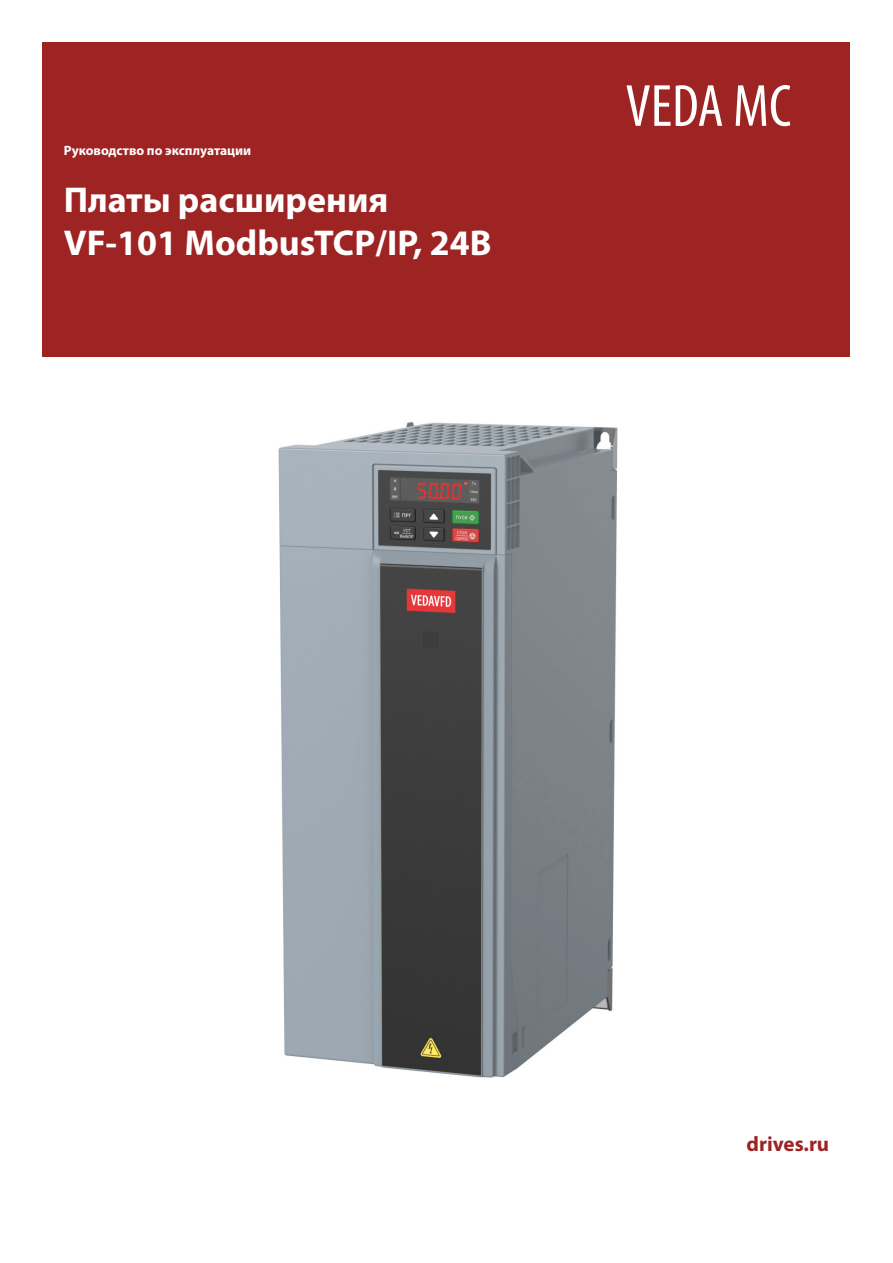
<style>
.page{position:relative;width:893px;height:1263px;background:#fff}
.page>*{position:absolute;margin:0;border:0;box-sizing:border-box;transform-origin:0 0}
.t1{font:condensed 60px "Myriad Pro";color:#fff}
.t2{font:700 36px "Myriad Pro";color:#fff}
.t3{font:700 21px "Myriad Pro";color:#9d2423}
.t4{font:700 13.5px "Myriad Pro";color:#fff}
</style>
<div class="page">
<div style="left:43px;top:43px;width:807px;height:314px;background:#9d2423"></div>
<img style="left:278px;top:422px;width:340px;height:656px">
<p class="t4" style="left:64px;top:141px;width:189px">Руководство по эксплуатации</p>
<p class="t2" style="left:64px;top:176px;width:326px">Платы расширения</p>
<p class="t2" style="left:64px;top:219px;width:429px">VF-101 ModbusTCP/IP, 24В</p>
<h1 class="t1" style="left:625px;top:70px;width:167px">VEDA MC</h1>
<p class="t3" style="left:746px;top:1130px;width:84px">drives.ru</p>
</div>
